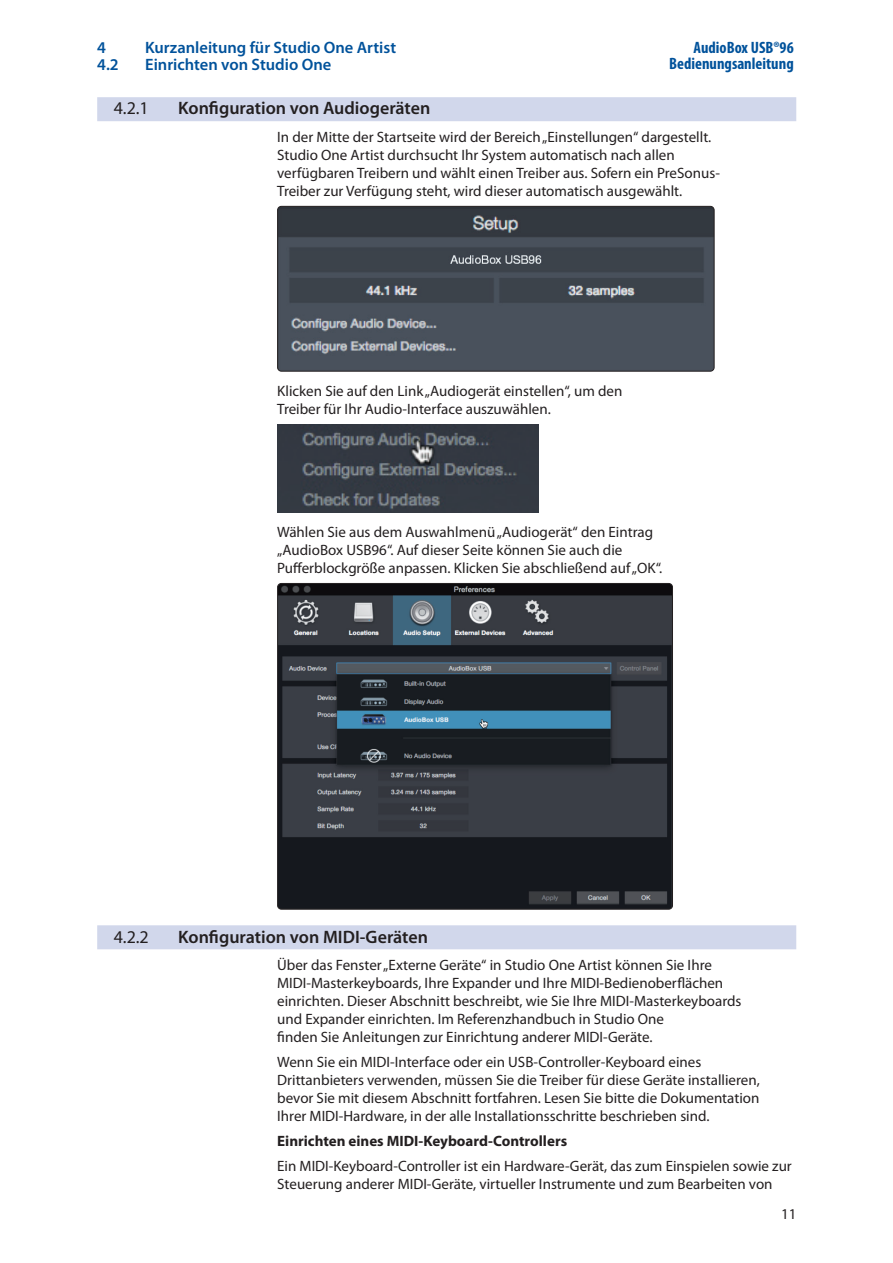
<style>
.page{position:relative;width:893px;height:1263px;background:#fff}
.page>*{position:absolute;margin:0;border:0;box-sizing:border-box;transform-origin:0 0}
.t1{font:600 18px "Myriad Pro";color:#231f20}
.t2{font:18px "Myriad Pro";color:#231f20}
.t3{font:600 16.5px "Myriad Pro";color:#01529b}
.t4{font:700 condensed 16.5px/16.5px "Myriad Pro";color:#01529b;text-align:right}
.t5{font:15px/18px "Myriad Pro";color:#231f20}
.t6{font:700 15px "Myriad Pro";color:#231f20}
</style>
<div class="page">
<div style="left:97px;top:97px;width:699px;height:24px;background:#d1d7eb"></div>
<div style="left:97px;top:925px;width:699px;height:24px;background:#d1d7eb"></div>
<img style="left:278px;top:206px;width:436px;height:165px">
<div style="left:277px;top:206px;width:437px;height:166px;border:1px solid #231f20;border-radius:4px"></div>
<img style="left:277px;top:424px;width:261px;height:89px">
<img style="left:278px;top:583px;width:394px;height:326px">
<div style="left:277px;top:583px;width:396px;height:326px;border:1px solid #231f20;border-radius:4px"></div>
<p class="t3" style="left:97px;top:39px;width:10px">4</p>
<p class="t3" style="left:145px;top:39px;width:252px">Kurzanleitung für Studio One Artist</p>
<p class="t3" style="left:97px;top:55px;width:23px">4.2</p>
<p class="t3" style="left:145px;top:55px;width:188px">Einrichten von Studio One</p>
<p class="t4" style="left:669px;top:39px;width:126px">AudioBox USB®96<br>Bedienungsanleitung</p>
<p class="t2" style="left:114px;top:99px;width:37px">4.2.1</p>
<p class="t1" style="left:178px;top:98px;width:254px">Konfiguration von Audiogeräten</p>
<p class="t5" style="left:277px;top:128px;width:444px">In der Mitte der Startseite wird der Bereich „Einstellungen“ dargestellt.<br>Studio One Artist durchsucht Ihr System automatisch nach allen verfügbaren Treibern und wählt einen Treiber aus. Sofern ein PreSonus-Treiber zur Verfügung steht, wird dieser automatisch ausgewählt.</p>
<p class="t5" style="left:277px;top:383px;width:347px">Klicken Sie auf den Link „Audiogerät einstellen“, um den<br>Treiber für Ihr Audio-Interface auszuwählen.</p>
<p class="t5" style="left:277px;top:524px;width:386px">Wählen Sie aus dem Auswahlmenü „Audiogerät“ den Eintrag „AudioBox USB96“. Auf dieser Seite können Sie auch die<br>Pufferblockgröße anpassen. Klicken Sie abschließend auf „OK“.</p>
<p class="t2" style="left:114px;top:927px;width:37px">4.2.2</p>
<p class="t1" style="left:178px;top:926px;width:251px">Konfiguration von MIDI-Geräten</p>
<p class="t5" style="left:277px;top:956px;width:466px">Über das Fenster „Externe Geräte“ in Studio One Artist können Sie Ihre MIDI-Masterkeyboards, Ihre Expander und Ihre MIDI-Bedienoberflächen einrichten. Dieser Abschnitt beschreibt, wie Sie Ihre MIDI-Masterkeyboards und Expander einrichten. Im Referenzhandbuch in Studio One<br>finden Sie Anleitungen zur Einrichtung anderer MIDI-Geräte.</p>
<p class="t5" style="left:277px;top:1053px;width:484px">Wenn Sie ein MIDI-Interface oder ein USB-Controller-Keyboard eines Drittanbieters verwenden, müssen Sie die Treiber für diese Geräte installieren, bevor Sie mit diesem Abschnitt fortfahren. Lesen Sie bitte die Dokumentation Ihrer MIDI-Hardware, in der alle Installationsschritte beschrieben sind.</p>
<p class="t6" style="left:277px;top:1132px;width:291px">Einrichten eines MIDI-Keyboard-Controllers</p>
<p class="t5" style="left:277px;top:1157px;width:516px">Ein MIDI-Keyboard-Controller ist ein Hardware-Gerät, das zum Einspielen sowie zur<br>Steuerung anderer MIDI-Geräte, virtueller Instrumente und zum Bearbeiten von</p>
<p class="t5" style="left:781px;top:1205px;width:17px">11</p>
</div>
